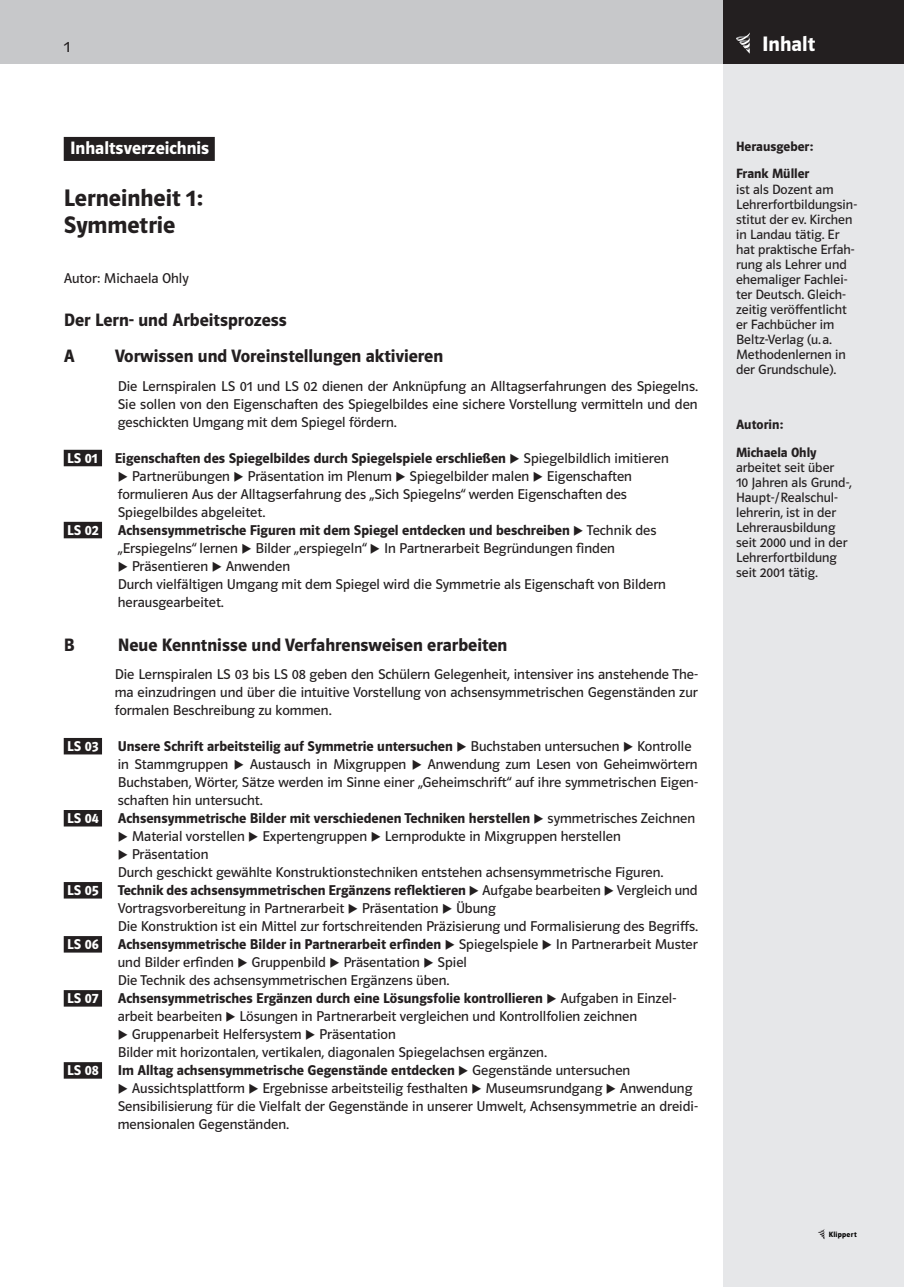
<style>
.page{position:relative;width:904px;height:1287px;background:#fff}
.page>*{position:absolute;margin:0;border:0;box-sizing:border-box;transform-origin:0 0}
.t1{font:24px/27px "Polo ST11 K Hfett";color:#231f20}
.t2{font:21px "Polo ST11 K Hfett";color:#fff}
.t3{font:18px/36px "Polo ST11 K Hfett";color:#231f20}
.t4{font:18px "Polo ST11 K Hfett";color:#fff}
.t5{font:15.75px "Polo ST11 K Buch";color:#231f20}
.t6{font:14.25px/18px "Polo ST11 K Buch";color:#231f20}
.t7{font:14.25px "Polo ST11 K Hfett";color:#231f20}
.t8{font:14.25px "Polo ST11 K Hfett";color:#fff}
.t9{font:13.5px/15px "Polo ST11 K Buch";color:#231f20}
.t10{font:13.5px/27.8px "Polo ST11 K Hfett";color:#231f20}
.t11{font:7.65px "Polo ST11 K Hfett";letter-spacing:.03em;color:#000}
.s1{color:#fff}
.s2{font-family:"Polo ST11 K Buch"}
</style>
<div class="page">
<div style="left:723px;top:0;width:180px;height:1286px;background:#e6e7e9"></div>
<div style="left:0;top:0;width:723px;height:64px;background:#c7c8ca"></div>
<div style="left:723px;top:0;width:180px;height:64px;background:#231f20"></div>
<svg style="left:818px;top:1229px;width:6px;height:9px"></svg>
<svg style="left:748px;top:33px;width:1px;height:13px"></svg>
<div style="left:64px;top:137px;width:151px;height:24px;background:#231f20"></div>
<div style="left:64px;top:449px;width:38px;height:17px;background:#231f20"></div>
<div style="left:64px;top:521px;width:38px;height:17px;background:#231f20"></div>
<div style="left:64px;top:737px;width:38px;height:17px;background:#231f20"></div>
<div style="left:64px;top:809px;width:38px;height:17px;background:#231f20"></div>
<div style="left:64px;top:881px;width:38px;height:17px;background:#231f20"></div>
<div style="left:64px;top:935px;width:38px;height:17px;background:#231f20"></div>
<div style="left:64px;top:989px;width:38px;height:17px;background:#231f20"></div>
<div style="left:64px;top:1061px;width:38px;height:17px;background:#231f20"></div>
<p class="t5" style="left:64px;top:40px;width:8px">1</p>
<p class="t4" style="left:70px;top:141px;width:141px">Inhaltsverzeichnis</p>
<h1 class="t1" style="left:64px;top:186px;width:141px">Lerneinheit 1:<br>Symmetrie</h1>
<p class="t6" style="left:64px;top:270px;width:126px">Autor: Michaela Ohly</p>
<p class="t3" style="left:64px;top:303px;width:225px">Der Lern- und Arbeitsprozess<br>A</p>
<p class="t3" style="left:115px;top:339px;width:330px">Vorwissen und Voreinstellungen aktivieren</p>
<p class="t6" style="left:118px;top:378px;width:581px;text-align:justify">Die Lernspiralen LS 01 und LS 02 dienen der Anknüpfung an Alltagserfahrungen des Spiegelns.<br>Sie sollen von den Eigenschaften des Spiegelbildes eine sichere Vorstellung vermitteln und den geschickten Umgang mit dem Spiegel fördern.</p>
<p class="t7" style="left:67px;top:452px;width:603px"><span class="s1">LS 01</span> Eigenschaften des Spiegelbildes durch Spiegelspiele erschließen ◆ <span class="s2">Spiegelbildlich imitieren</span></p>
<p class="t6" style="left:118px;top:468px;width:515px">◆ Partnerübungen ◆ Präsentation im Plenum ◆ Spiegelbilder malen ◆ Eigenschaften formulieren Aus der Alltagserfahrung des „Sich Spiegelns“ werden Eigenschaften des<br>Spiegelbildes abgeleitet.</p>
<p class="t8" style="left:67px;top:524px;width:33px">LS 02</p>
<p class="t7" style="left:118px;top:524px;width:540px">Achsensymmetrische Figuren mit dem Spiegel entdecken und beschreiben ◆ <span class="s2">Technik des</span></p>
<p class="t6" style="left:118px;top:540px;width:498px">„Erspiegelns“ lernen ◆ Bilder „erspiegeln“ ◆ In Partnerarbeit Begründungen finden</p>
<p class="t6" style="left:118px;top:558px;width:549px">◆ Präsentieren ◆ Anwenden<br>Durch vielfältigen Umgang mit dem Spiegel wird die Symmetrie als Eigenschaft von Bildern herausgearbeitet.</p>
<p class="t3" style="left:64px;top:627px;width:12px">B</p>
<p class="t3" style="left:118px;top:627px;width:391px">Neue Kenntnisse und Verfahrensweisen erarbeiten</p>
<p class="t6" style="left:115px;top:666px;width:584px;text-align:justify">Die Lernspiralen LS 03 bis LS 08 geben den Schülern Gelegenheit, intensiver ins anstehende The&shy;ma einzudringen und über die intuitive Vorstellung von achsensymmetrischen Gegenständen zur formalen Beschreibung zu kommen.</p>
<p class="t8" style="left:67px;top:740px;width:33px">LS 03</p>
<p class="t7" style="left:118px;top:740px;width:575px">Unsere Schrift arbeitsteilig auf Symmetrie untersuchen ◆ <span class="s2">Buchstaben untersuchen</span> ◆ <span class="s2">Kontrolle</span></p>
<p class="t6" style="left:118px;top:756px;width:581px;text-align:justify">in Stammgruppen ◆ Austausch in Mixgruppen ◆ Anwendung zum Lesen von Geheimwörtern Buchstaben, Wörter, Sätze werden im Sinne einer „Geheimschrift“ auf ihre symmetrischen Eigen&shy;schaften hin untersucht.</p>
<p class="t8" style="left:67px;top:812px;width:33px">LS 04</p>
<p class="t7" style="left:118px;top:812px;width:578px">Achsensymmetrische Bilder mit verschiedenen Techniken herstellen ◆ <span class="s2">symmetrisches Zeichnen</span></p>
<p class="t6" style="left:118px;top:828px;width:504px">◆ Material vorstellen ◆ Expertengruppen ◆ Lernprodukte in Mixgruppen herstellen</p>
<p class="t6" style="left:118px;top:846px;width:547px">◆ Präsentation<br>Durch geschickt gewählte Konstruktionstechniken entstehen achsensymmetrische Figuren.</p>
<p class="t8" style="left:67px;top:884px;width:33px">LS 05</p>
<p class="t7" style="left:118px;top:884px;width:581px">Technik des achsensymmetrischen Ergänzens reflektieren ◆ <span class="s2">Aufgabe bearbeiten</span> ◆ <span class="s2">Vergleich und</span></p>
<p class="t6" style="left:118px;top:900px;width:581px">Vortragsvorbereitung in Partnerarbeit ◆ Präsentation ◆ Übung<br>Die Konstruktion ist ein Mittel zur fortschreitenden Präzisierung und Formalisierung des Begriffs.</p>
<p class="t8" style="left:67px;top:938px;width:33px">LS 06</p>
<p class="t7" style="left:118px;top:938px;width:581px">Achsensymmetrische Bilder in Partnerarbeit erfinden ◆ <span class="s2">Spiegelspiele</span> ◆ <span class="s2">In Partnerarbeit Muster</span></p>
<p class="t6" style="left:118px;top:954px;width:350px">und Bilder erfinden ◆ Gruppenbild ◆ Präsentation ◆ Spiel<br>Die Technik des achsensymmetrischen Ergänzens üben.</p>
<p class="t8" style="left:67px;top:992px;width:33px">LS 07</p>
<p class="t7" style="left:118px;top:992px;width:559px">Achsensymmetrisches Ergänzen durch eine Lösungsfolie kontrollieren ◆ <span class="s2">Aufgaben in Einzel-</span></p>
<p class="t6" style="left:118px;top:1008px;width:521px">arbeit bearbeiten ◆ Lösungen in Partnerarbeit vergleichen und Kontrollfolien zeichnen</p>
<p class="t6" style="left:118px;top:1026px;width:430px">◆ Gruppenarbeit Helfersystem ◆ Präsentation<br>Bilder mit horizontalen, vertikalen, diagonalen Spiegelachsen ergänzen.</p>
<p class="t8" style="left:67px;top:1064px;width:33px">LS 08</p>
<p class="t7" style="left:118px;top:1064px;width:514px">Im Alltag achsensymmetrische Gegenstände entdecken ◆ <span class="s2">Gegenstände untersuchen</span></p>
<p class="t6" style="left:118px;top:1080px;width:581px">◆ Aussichtsplattform ◆ Ergebnisse arbeitsteilig festhalten ◆ Museumsrundgang ◆ Anwendung<br>Sensibilisierung für die Vielfalt der Gegenstände in unserer Umwelt, Achsensymmetrie an dreidi&shy;mensionalen Gegenständen.</p>
<h2 class="t2" style="left:762px;top:36px;width:55px">Inhalt</h2>
<p class="t10" style="left:736px;top:133px;width:79px">Herausgeber:<br>Frank Müller</p>
<p class="t9" style="left:736px;top:182px;width:122px">ist als Dozent am<br>Lehrerfortbildungsin&shy;stitut der ev. Kirchen in Landau tätig. Er hat praktische Erfah&shy;rung als Lehrer und ehemaliger Fachlei&shy;ter Deutsch. Gleich&shy;zeitig veröffentlicht er Fachbücher im<br>Beltz-Verlag (u. a.<br>Methodenlernen in der Grundschule).</p>
<p class="t10" style="left:736px;top:411px;width:82px">Autorin:<br>Michaela Ohly</p>
<p class="t9" style="left:736px;top:461px;width:117px">arbeitet seit über<br>10 Jahren als Grund-,<br>Haupt- / Realschul&shy;lehrerin, ist in der<br>Lehrerausbildung seit 2000 und in der<br>Lehrerfortbildung seit 2001 tätig.</p>
<p class="t11" style="left:828px;top:1230px;width:30px">Klippert</p>
</div>
